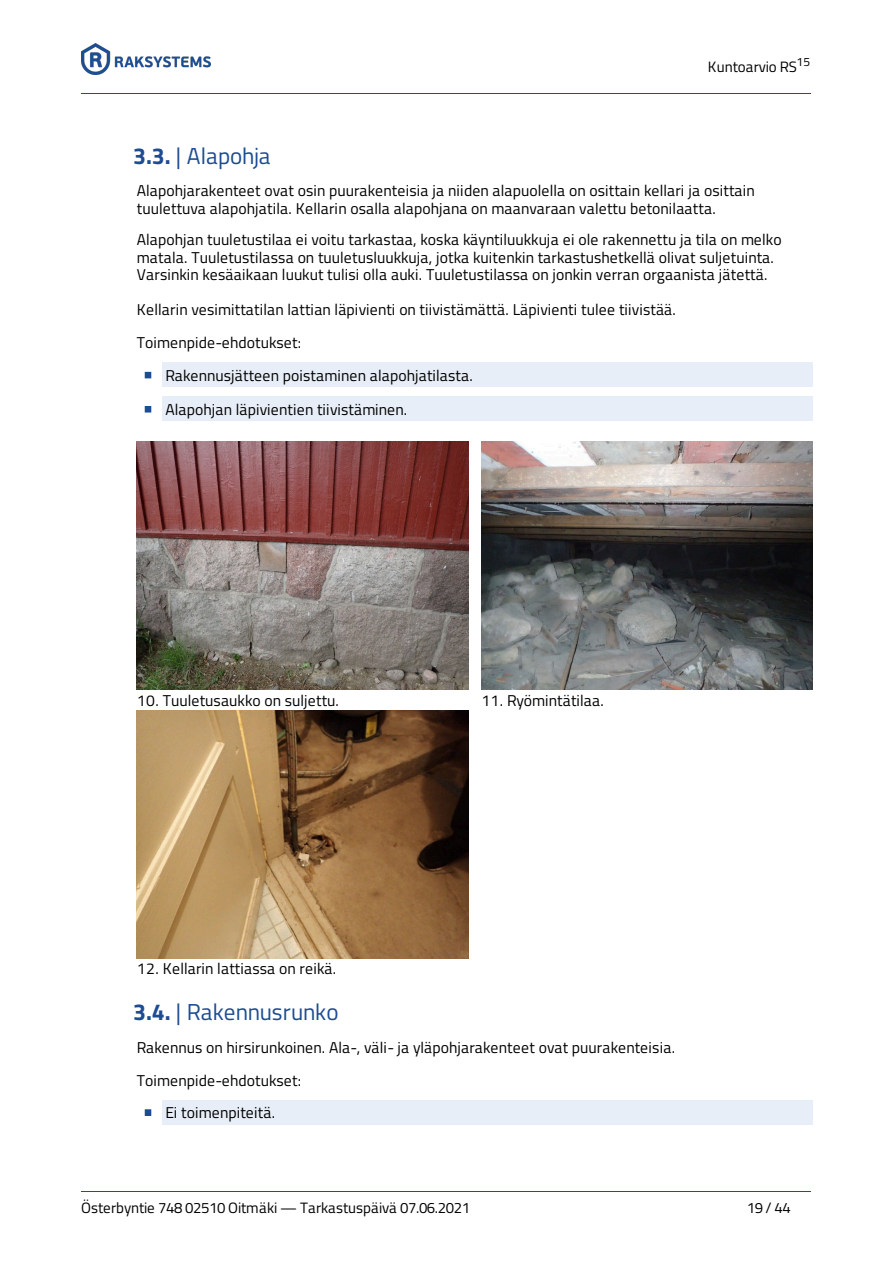
<style>
.page{position:relative;width:893px;height:1263px;background:#fff}
.page>*{position:absolute;margin:0;border:0;box-sizing:border-box;transform-origin:0 0}
.t1{font:23.1px "Titillium";letter-spacing:-.005em;color:#1c4c92}
.t2{font:15.75px/17.5px "Titillium";letter-spacing:.005em;color:#000}
.t3{font:15px "Titillium";letter-spacing:-.015em;color:#000}
.s1{font-weight:700}
</style>
<div class="page">
<div style="left:163px;top:362px;width:649px;height:25px;background:#e8eef7"></div>
<div style="left:163px;top:396px;width:649px;height:25px;background:#e8eef7"></div>
<div style="left:163px;top:1100px;width:649px;height:25px;background:#e8eef7"></div>
<svg style="left:145px;top:372px;width:6px;height:6px"></svg>
<svg style="left:145px;top:406px;width:6px;height:6px"></svg>
<img style="left:137px;top:442px;width:331px;height:248px">
<img style="left:481px;top:442px;width:331px;height:248px">
<img style="left:137px;top:710px;width:331px;height:248px">
<div style="left:145px;top:1109px;width:6px;height:7px;border:1px solid #1c4c92"></div>
<hr style="left:81px;top:93px;width:729px;height:1px;background:#1c4c92">
<img style="left:81px;top:43px;width:130px;height:31px">
<hr style="left:81px;top:1191px;width:729px;height:1px;background:#1c4c92">
<p class="t3" style="left:707px;top:58px;width:104px">Kuntoarvio RS<sup>15</sup></p>
<h1 class="t1" style="left:133px;top:142px;width:139px"><span class="s1">3.3.</span> | Alapohja</h1>
<p class="t2" style="left:137px;top:182px;width:619px">Alapohjarakenteet ovat osin puurakenteisia ja niiden alapuolella on osittain kellari ja osittain tuulettuva alapohjatila. Kellarin osalla alapohjana on maanvaraan valettu betonilaatta.</p>
<p class="t2" style="left:137px;top:231px;width:646px">Alapohjan tuuletustilaa ei voitu tarkastaa, koska käyntiluukkuja ei ole rakennettu ja tila on melko matala. Tuuletustilassa on tuuletusluukkuja, jotka kuitenkin tarkastushetkellä olivat suljetuinta.<br>Varsinkin kesäaikaan luukut tulisi olla auki. Tuuletustilassa on jonkin verran orgaanista jätettä.</p>
<p class="t2" style="left:137px;top:301px;width:540px">Kellarin vesimittatilan lattian läpivienti on tiivistämättä. Läpivienti tulee tiivistää.</p>
<p class="t2" style="left:137px;top:334px;width:166px">Toimenpide-ehdotukset:</p>
<p class="t2" style="left:165px;top:366px;width:309px">Rakennusjätteen poistaminen alapohjatilasta.</p>
<p class="t2" style="left:165px;top:401px;width:243px">Alapohjan läpivientien tiivistäminen.</p>
<p class="t2" style="left:137px;top:691px;width:203px">10. Tuuletusaukko on suljettu.</p>
<p class="t2" style="left:481px;top:691px;width:124px">11. Ryömintätilaa.</p>
<p class="t2" style="left:137px;top:960px;width:201px">12. Kellarin lattiassa on reikä.</p>
<h1 class="t1" style="left:133px;top:999px;width:207px"><span class="s1">3.4.</span> | Rakennusrunko</h1>
<p class="t2" style="left:137px;top:1038px;width:539px">Rakennus on hirsirunkoinen. Ala-, väli- ja yläpohjarakenteet ovat puurakenteisia.</p>
<p class="t2" style="left:137px;top:1072px;width:166px">Toimenpide-ehdotukset:</p>
<p class="t2" style="left:165px;top:1104px;width:111px">Ei toimenpiteitä.</p>
<p class="t3" style="left:81px;top:1199px;width:390px">Österbyntie 748 02510 Oitmäki — Tarkastuspäivä 07.06.2021</p>
<p class="t3" style="left:746px;top:1199px;width:46px">19 / 44</p>
</div>
